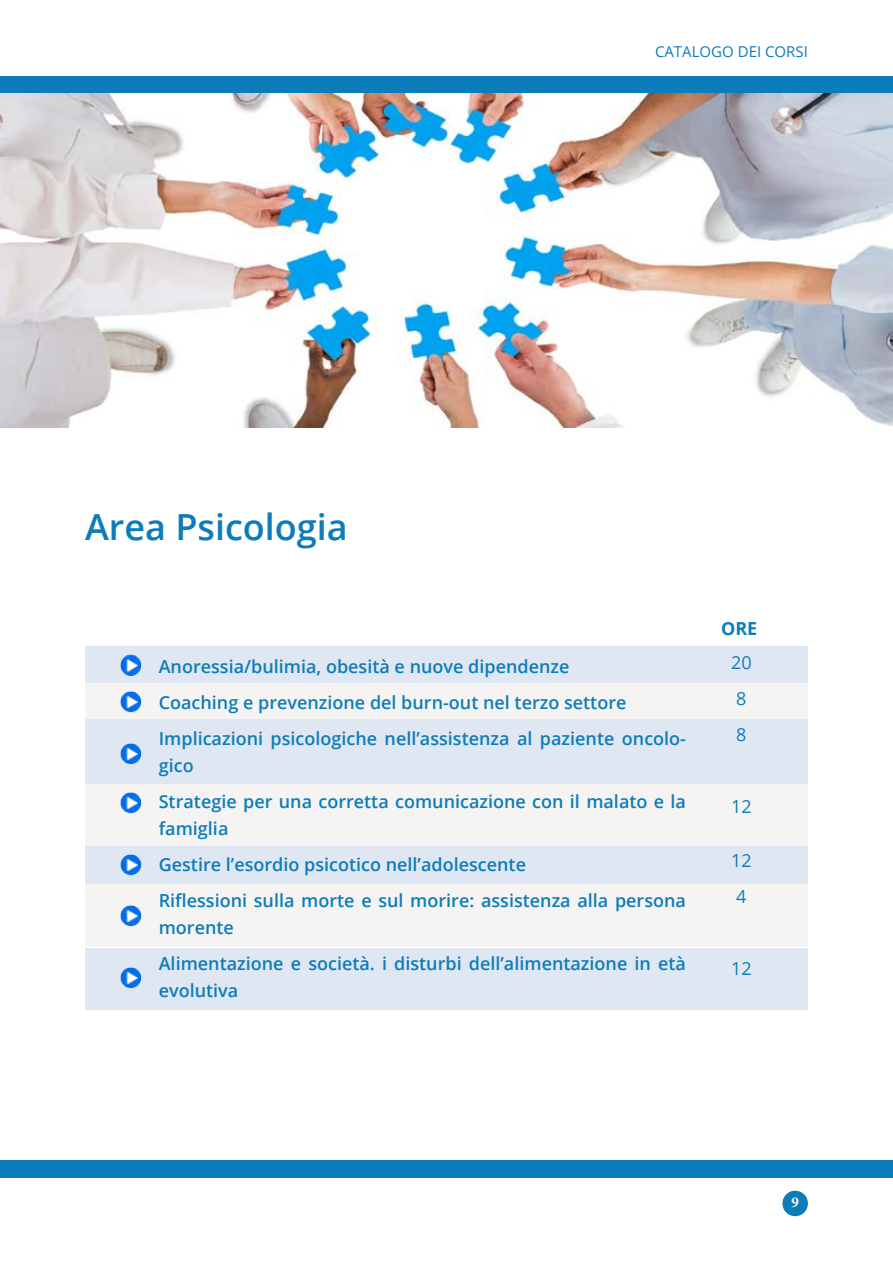
<style>
.page{position:relative;width:893px;height:1263px;background:#fff}
.page>*{position:absolute;margin:0;border:0;box-sizing:border-box;transform-origin:0 0}
.t1{font:600 36px "Open Sans";color:#0d7cba}
.t2{font:600 18px/36px "Open Sans";color:#0d7cba}
.t3{font:18px/36px "Open Sans";color:#0d7cba}
.t4{font:700 18px "Open Sans";color:#0d7cba}
.t5{font:15px "Open Sans";color:#0d7cba}
.t6{font:700 15px "Minion Pro";color:#fff}
</style>
<div class="page">
<div style="left:0;top:77px;width:893px;height:17px;background:#0d7cba"></div>
<div style="left:0;top:1161px;width:893px;height:17px;background:#0d7cba"></div>
<div style="left:782px;top:1191px;width:26px;height:25px;background:#0d7cba;border-radius:50%"></div>
<div style="left:85px;top:883px;width:723px;height:63px;background:#f5f4f3"></div>
<img style="left:120px;top:905px;width:22px;height:22px">
<div style="left:85px;top:948px;width:723px;height:62px;background:#dfe7f2"></div>
<img style="left:120px;top:967px;width:22px;height:22px">
<div style="left:85px;top:646px;width:723px;height:37px;background:#dfe7f2"></div>
<div style="left:85px;top:683px;width:723px;height:37px;background:#f5f4f3"></div>
<div style="left:85px;top:719px;width:723px;height:65px;background:#dfe7f2"></div>
<div style="left:85px;top:784px;width:723px;height:62px;background:#f5f4f3"></div>
<div style="left:85px;top:846px;width:723px;height:37px;background:#dfe7f2"></div>
<img style="left:120px;top:654px;width:22px;height:22px">
<img style="left:120px;top:691px;width:22px;height:22px">
<img style="left:120px;top:743px;width:22px;height:22px">
<img style="left:120px;top:792px;width:22px;height:22px">
<img style="left:120px;top:854px;width:22px;height:22px">
<img style="left:0;top:94px;width:893px;height:333px">
<h1 class="t1" style="left:85px;top:502px;width:264px">Area Psicologia</h1>
<p class="t5" style="left:655px;top:41px;width:154px">CATALOGO DEI CORSI</p>
<p class="t4" style="left:721px;top:615px;width:25px">ORE</p>
<p class="t2" style="left:159px;top:648px;width:529px">Anoressia/bulimia, obesità e nuove dipendenze<br>Coaching e prevenzione del burn-out nel terzo settore<br>Implicazioni psicologiche nell’assistenza al paziente oncolo-</p>
<p class="t2" style="left:159px;top:747px;width:529px">gico<br>Strategie per una corretta comunicazione con il malato e la</p>
<p class="t2" style="left:159px;top:810px;width:529px">famiglia<br>Gestire l’esordio psicotico nell’adolescente<br>Riflessioni sulla morte e sul morire: assistenza alla persona</p>
<p class="t2" style="left:159px;top:909px;width:529px">morente<br>Alimentazione e società. i disturbi dell’alimentazione in età</p>
<p class="t2" style="left:159px;top:972px;width:81px">evolutiva</p>
<p class="t3" style="left:731px;top:644px;width:22px">20<br>8<br>8</p>
<p class="t3" style="left:731px;top:788px;width:22px">12</p>
<p class="t3" style="left:731px;top:842px;width:22px">12<br>4</p>
<p class="t3" style="left:731px;top:950px;width:22px">12</p>
<p class="t6" style="left:791px;top:1191px;width:9px">9</p>
</div>
